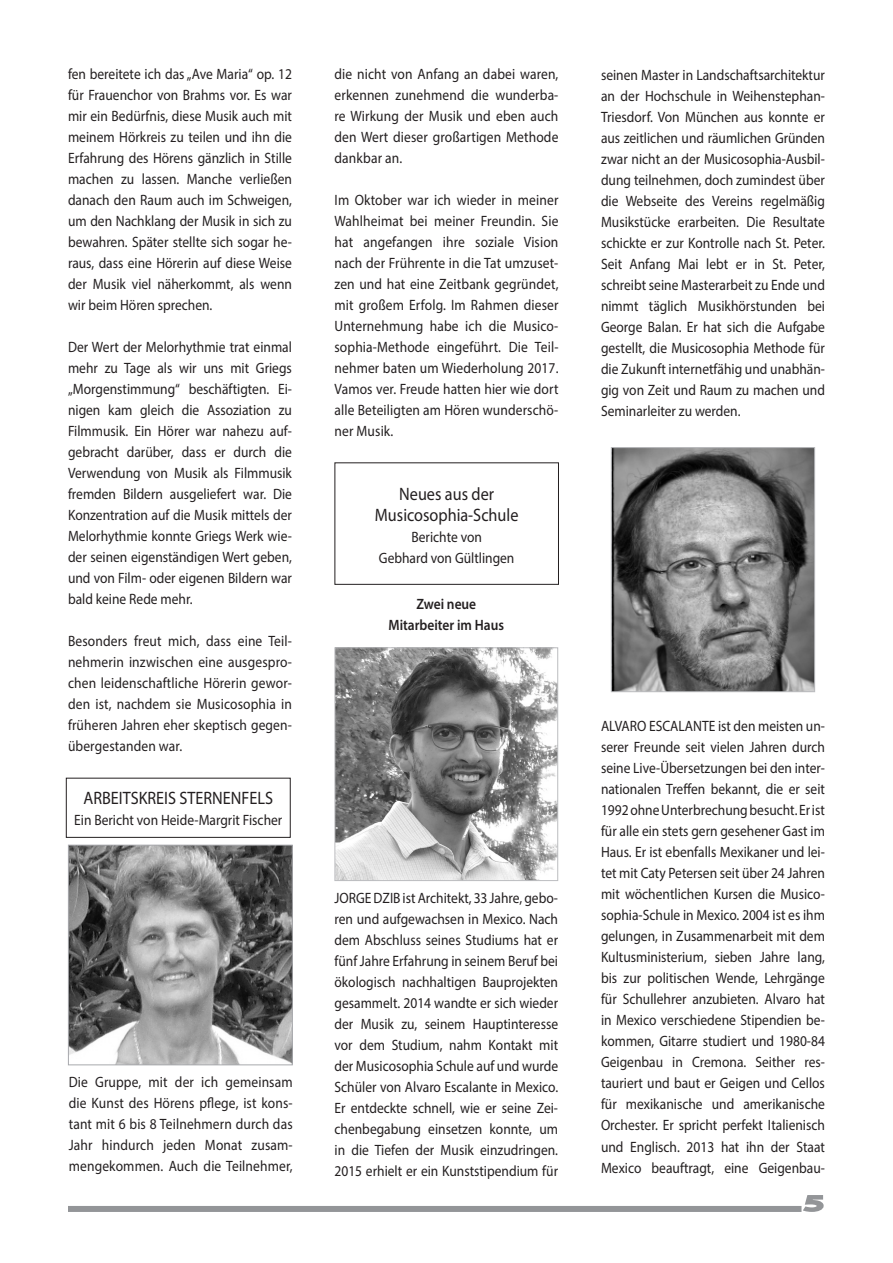
<style>
.page{position:relative;width:893px;height:1263px;background:#fff}
.page>*{position:absolute;margin:0;border:0;box-sizing:border-box;transform-origin:0 0}
.t1{font:18px/21px "Myriad Pro";color:#231f20;text-align:center;scale:.9 1}
.t2{font:15px/21px "Myriad Pro";color:#231f20;text-align:justify;scale:.9 1}
.t3{font:600 15px/21px "Myriad Pro";color:#231f20;text-align:center;scale:.9 1}
</style>
<div class="page">
<div style="left:66px;top:778px;width:225px;height:60px;border:1px solid #231f20"></div>
<img style="left:70px;top:847px;width:221px;height:216px">
<div style="left:68px;top:845px;width:225px;height:220px;border:1px solid #a8a9ad"></div>
<div style="left:334px;top:462px;width:225px;height:123px;border:1px solid #231f20"></div>
<img style="left:336px;top:649px;width:220px;height:230px">
<div style="left:334px;top:647px;width:224px;height:234px;border:1px solid #bcbdc0"></div>
<img style="left:613px;top:449px;width:200px;height:241px">
<div style="left:611px;top:447px;width:204px;height:245px;border:1px solid #bcbdc0"></div>
<svg style="left:801px;top:1195px;width:23px;height:17px"></svg>
<div style="left:68px;top:1206px;width:733px;height:6px;background:#939598"></div>
<p class="t2" style="left:68px;top:64px;width:250px">fen bereitete ich das „Ave Maria“ op. 12 für Frauenchor von Brahms vor. Es war mir ein Bedürfnis, diese Musik auch mit meinem Hörkreis zu teilen und ihn die Erfahrung des Hörens gänzlich in Stille machen zu lassen. Manche verließen danach den Raum auch im Schweigen, um den Nachklang der Musik in sich zu bewahren. Später stellte sich sogar he&shy;raus, dass eine Hörerin auf diese Weise der Musik viel näherkommt, als wenn wir beim Hören sprechen.</p>
<p class="t2" style="left:68px;top:337px;width:250px">Der Wert der Melorhythmie trat einmal mehr zu Tage als wir uns mit Griegs „Morgenstimmung“ beschäftigten. Ei&shy;nigen kam gleich die Assoziation zu Filmmusik. Ein Hörer war nahezu auf&shy;gebracht darüber, dass er durch die Verwendung von Musik als Filmmusik fremden Bildern ausgeliefert war. Die Konzentration auf die Musik mittels der Melorhythmie konnte Griegs Werk wie&shy;der seinen eigenständigen Wert geben, und von Film- oder eigenen Bildern war bald keine Rede mehr.</p>
<p class="t2" style="left:68px;top:631px;width:250px">Besonders freut mich, dass eine Teil&shy;nehmerin inzwischen eine ausgespro&shy;chen leidenschaftliche Hörerin gewor&shy;den ist, nachdem sie Musicosophia in früheren Jahren eher skeptisch gegen&shy;übergestanden war.</p>
<p class="t1" style="left:84px;top:787px;width:212px">ARBEITSKREIS STERNENFELS</p>
<p class="t2" style="left:74px;top:809px;width:233px">Ein Bericht von Heide-Margrit Fischer</p>
<p class="t2" style="left:69px;top:1071px;width:250px">Die Gruppe, mit der ich gemeinsam die Kunst des Hörens pflege, ist kons&shy;tant mit 6 bis 8 Teilnehmern durch das Jahr hindurch jeden Monat zusam&shy;mengekommen. Auch die Teilnehmer,</p>
<p class="t2" style="left:334px;top:64px;width:250px">die nicht von Anfang an dabei waren, erkennen zunehmend die wunderba&shy;re Wirkung der Musik und eben auch den Wert dieser großartigen Methode dankbar an.</p>
<p class="t2" style="left:334px;top:190px;width:250px">Im Oktober war ich wieder in meiner Wahlheimat bei meiner Freundin. Sie hat angefangen ihre soziale Vision nach der Frührente in die Tat umzuset&shy;zen und hat eine Zeitbank gegründet, mit großem Erfolg. Im Rahmen dieser Unternehmung habe ich die Musico&shy;sophia-Methode eingeführt. Die Teil&shy;nehmer baten um Wiederholung 2017.<br>Vamos ver. Freude hatten hier wie dort alle Beteiligten am Hören wunderschö&shy;ner Musik.</p>
<p class="t1" style="left:375px;top:483px;width:161px">Neues aus der<br>Musicosophia-Schule</p>
<p class="t2" style="left:379px;top:527px;width:152px;text-align:center">Berichte von<br>Gebhard von Gültlingen</p>
<p class="t3" style="left:388px;top:593px;width:130px">Zwei neue<br>Mitarbeiter im Haus</p>
<p class="t2" style="left:334px;top:887px;width:250px">JORGE DZIB ist Architekt, 33 Jahre, gebo&shy;ren und aufgewachsen in Mexico. Nach dem Abschluss seines Studiums hat er fünf Jahre Erfahrung in seinem Beruf bei ökologisch nachhaltigen Bauprojekten gesammelt. 2014 wandte er sich wieder der Musik zu, seinem Hauptinteresse vor dem Studium, nahm Kontakt mit der Musicosophia Schule auf und wurde Schüler von Alvaro Escalante in Mexico.<br>Er entdeckte schnell, wie er seine Zei&shy;chenbegabung einsetzen konnte, um in die Tiefen der Musik einzudringen.<br>2015 erhielt er ein Kunststipendium für</p>
<p class="t2" style="left:601px;top:65px;width:250px">seinen Master in Landschaftsarchitektur an der Hochschule in Weihenstephan-Triesdorf. Von München aus konnte er aus zeitlichen und räumlichen Gründen zwar nicht an der Musicosophia-Ausbil&shy;dung teilnehmen, doch zumindest über die Webseite des Vereins regelmäßig Musikstücke erarbeiten. Die Resultate schickte er zur Kontrolle nach St. Peter.<br>Seit Anfang Mai lebt er in St. Peter, schreibt seine Masterarbeit zu Ende und nimmt täglich Musikhörstunden bei George Balan. Er hat sich die Aufgabe gestellt, die Musicosophia Methode für die Zukunft internetfähig und unabhän&shy;gig von Zeit und Raum zu machen und Seminarleiter zu werden.</p>
<p class="t2" style="left:601px;top:716px;width:250px">ALVARO ESCALANTE ist den meisten un&shy;serer Freunde seit vielen Jahren durch seine Live-Übersetzungen bei den inter&shy;nationalen Treffen bekannt, die er seit 1992 ohne Unterbrechung besucht. Er ist für alle ein stets gern gesehener Gast im Haus. Er ist ebenfalls Mexikaner und lei&shy;tet mit Caty Petersen seit über 24 Jahren mit wöchentlichen Kursen die Musico&shy;sophia-Schule in Mexico. 2004 ist es ihm gelungen, in Zusammenarbeit mit dem Kultusministerium, sieben Jahre lang, bis zur politischen Wende, Lehrgänge für Schullehrer anzubieten. Alvaro hat in Mexico verschiedene Stipendien be&shy;kommen, Gitarre studiert und 1980-84<br>Geigenbau in Cremona. Seither res&shy;tauriert und baut er Geigen und Cellos für mexikanische und amerikanische Orchester. Er spricht perfekt Italienisch und Englisch. 2013 hat ihn der Staat Mexico beauftragt, eine Geigenbau-</p>
</div>
